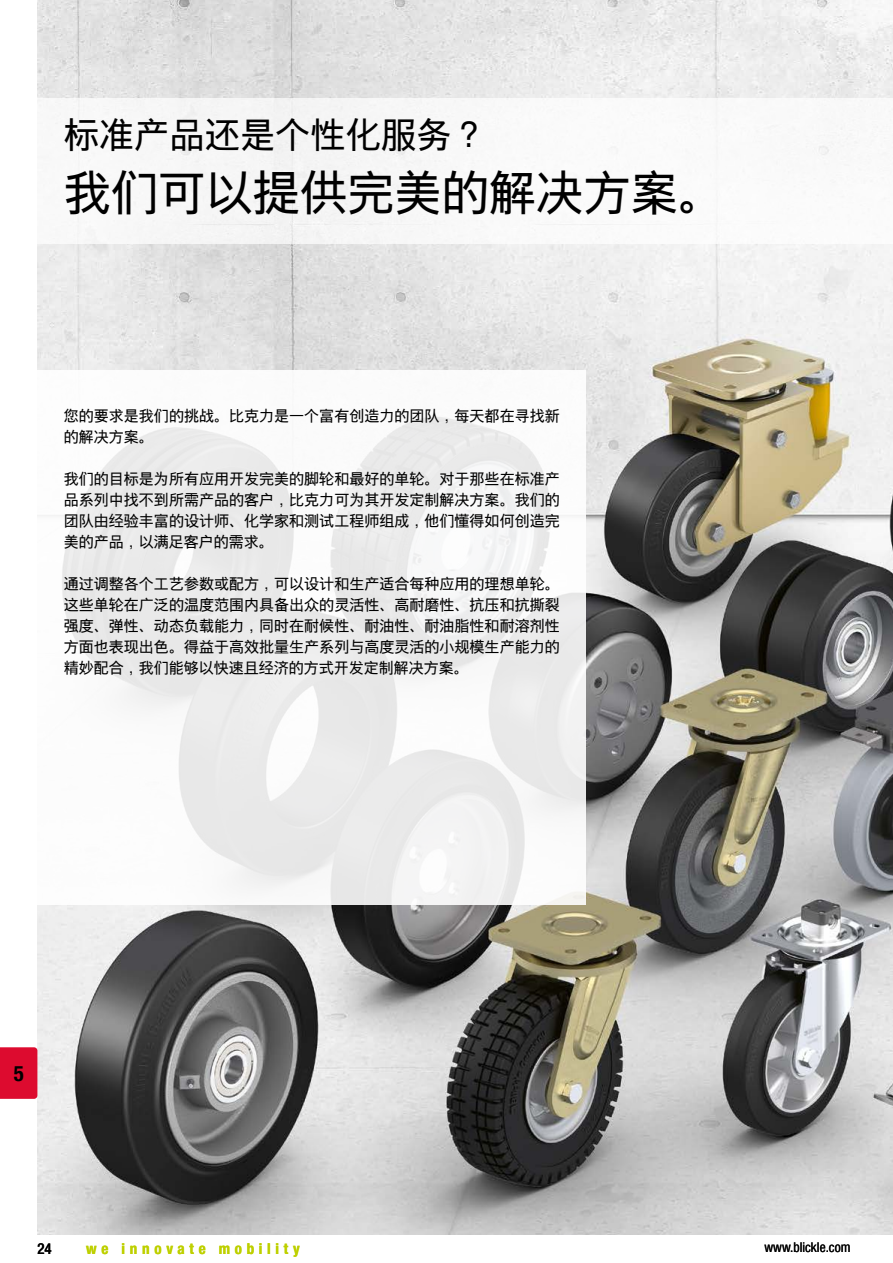
<style>
.page{position:relative;width:893px;height:1263px;background:#fff}
.page>*{position:absolute;margin:0;border:0;box-sizing:border-box;transform-origin:0 0}
.t1{font:300 47.25px "Blickle Sans Global";color:#000}
.t2{font:47.25px "Blickle Sans Global";color:#000}
.t3{font:35.25px "Blickle Sans Global";color:#000}
.t4{font:300 35.25px "Blickle Sans Global";color:#000}
.t5{font:700 21px "Blickle Sans Global";color:#000}
.t6{font:15px/21px "Blickle Sans Global";color:#000;text-align:justify}
.t7{font:700 15px "Blickle Sans Global";letter-spacing:.315em;color:#bed000}
.t8{font:500 15px "Blickle Sans Global";color:#000}
.t9{font:13.5px "Blickle Sans Global";color:#000}
</style>
<div class="page">
<img style="left:37px;top:0;width:856px;height:1235px">
<div style="left:0;top:370px;width:586px;height:535px;background:linear-gradient(to right,#f7f7f7,#efefef)"></div>
<div style="left:0;top:1047px;width:37px;height:52px;background:#dd0b2f"></div>
<div style="left:0;top:98px;width:893px;height:145px;background:#fff"></div>
<h2 class="t3" style="left:64px;top:114px;width:425px">标准产品还是个性化服务？</h2>
<h1 class="t2" style="left:64px;top:165px;width:663px">我们可以提供完美的解决方案。</h1>
<h2 class="t4" style="left:64px;top:122px;width:139px">Kompetenz</h2>
<h1 class="t1" style="left:64px;top:168px;width:367px">Beratung Customizing</h1>
<p class="t6" style="left:64px;top:406px;width:497px">您的要求是我们的挑战。比克力是一个富有创造力的团队，每天都在寻找新的解决方案。</p>
<p class="t6" style="left:64px;top:469px;width:497px">我们的目标是为所有应用开发完美的脚轮和最好的单轮。对于那些在标准产品系列中找不到所需产品的客户，比克力可为其开发定制解决方案。我们的团队由经验丰富的设计师、化学家和测试工程师组成，他们懂得如何创造完美的产品，以满足客户的需求。</p>
<p class="t6" style="left:64px;top:574px;width:497px">通过调整各个工艺参数或配方，可以设计和生产适合每种应用的理想单轮。这些单轮在广泛的温度范围内具备出众的灵活性、高耐磨性、抗压和抗撕裂强度、弹性、动态负载能力，同时在耐候性、耐油性、耐油脂性和耐溶剂性方面也表现出色。得益于高效批量生产系列与高度灵活的小规模生产能力的精妙配合，我们能够以快速且经济的方式开发定制解决方案。</p>
<h3 class="t5" style="left:14px;top:1061px;width:12px">5</h3>
<p class="t8" style="left:37px;top:1240px;width:16px">24</p>
<p class="t7" style="left:86px;top:1240px;width:215px">we innovate mobility</p>
<p class="t9" style="left:764px;top:1240px;width:87px">www.blickle.com</p>
</div>
